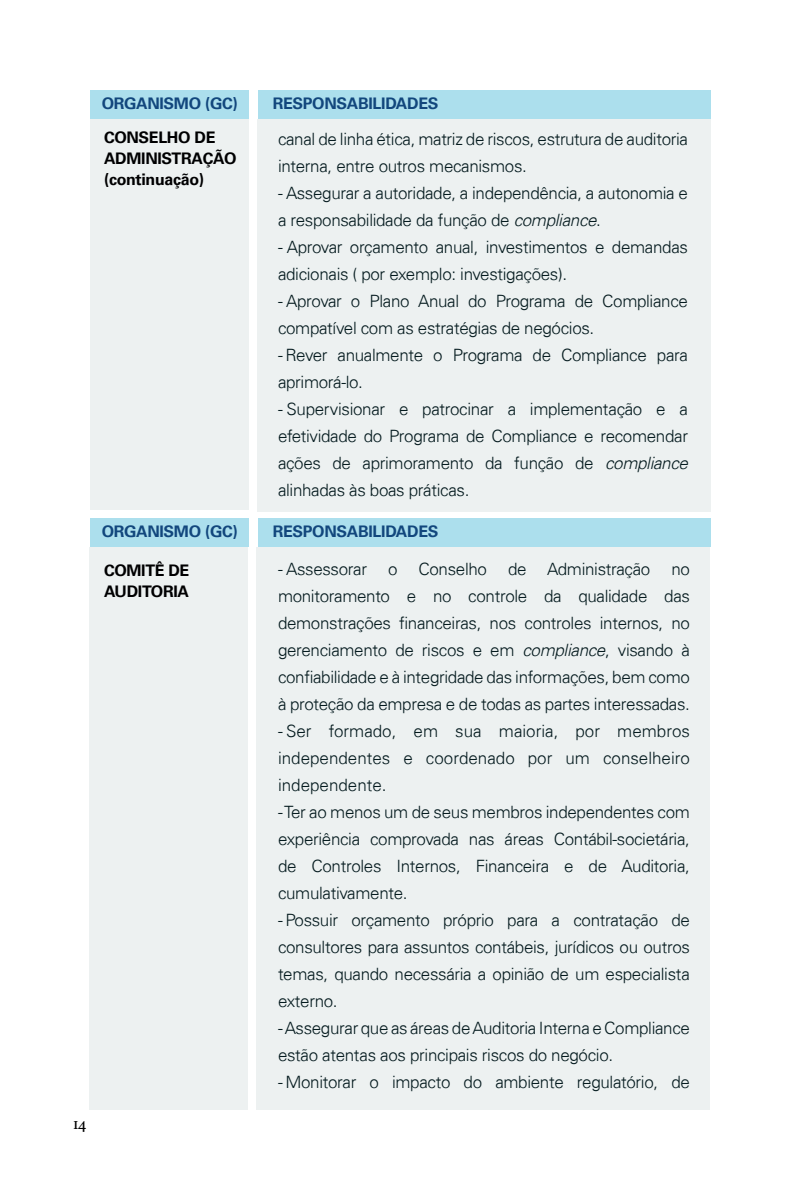
<style>
.page{position:relative;width:800px;height:1200px;background:#fff}
.page>*{position:absolute;margin:0;border:0;box-sizing:border-box;transform-origin:0 0}
.Título_Light{font:300 17px/27px "Univers 45";letter-spacing:-.02em;color:#051b1f}
.t1{font:17px "Athelas";color:#000001}
.Título_Light-2{font:700 16px "Univers 65";letter-spacing:-.02em;color:#12477d}
.Título_Light-3{font:700 16px/21px "Univers 65";letter-spacing:-.02em;color:#000001}
.s1{font-style:italic}
</style>
<div class="page">
<div style="left:89px;top:547px;width:159px;height:563px;background:#edf1f1"></div>
<div style="left:256px;top:547px;width:454px;height:563px;background:#edf1f1"></div>
<div style="left:90px;top:120px;width:159px;height:390px;background:#edf1f1"></div>
<div style="left:257px;top:120px;width:454px;height:392px;background:#edf1f1"></div>
<div style="left:90px;top:518px;width:159px;height:29px;background:#acdfed"></div>
<div style="left:258px;top:518px;width:453px;height:29px;background:#acdfed"></div>
<div style="left:90px;top:90px;width:159px;height:29px;background:#acdfed"></div>
<div style="left:258px;top:90px;width:453px;height:29px;background:#acdfed"></div>
<p class="t1" style="left:73px;top:1109px;width:15px">14</p>
<p class="Título_Light-2" style="left:102px;top:94px;width:138px">ORGANISMO (GC)</p>
<p class="Título_Light-2" style="left:273px;top:94px;width:167px">RESPONSABILIDADES</p>
<p class="Título_Light-3" style="left:104px;top:127px;width:113px">CONSELHO DE</p>
<p class="Título_Light-3" style="left:104px;top:148px;width:134px">ADMINISTRAÇÃO</p>
<p class="Título_Light-3" style="left:104px;top:169px;width:102px">(continuação)</p>
<p class="Título_Light" style="left:278px;top:125px;width:412px">canal de linha ética, matriz de riscos, estrutura de auditoria interna, entre outros mecanismos.</p>
<p class="Título_Light" style="left:278px;top:179px;width:411px">- Assegurar a autoridade, a independência, a autonomia e a responsabilidade da função de <span class="s1">compliance</span>.</p>
<p class="Título_Light" style="left:278px;top:233px;width:412px">- Aprovar orçamento anual, investimentos e demandas adicionais ( por exemplo: investigações).</p>
<p class="Título_Light" style="left:278px;top:287px;width:411px">- Aprovar o Plano Anual do Programa de Compliance compatível com as estratégias de negócios.</p>
<p class="Título_Light" style="left:278px;top:341px;width:411px">- Rever anualmente o Programa de Compliance para aprimorá-lo.</p>
<p class="Título_Light" style="left:278px;top:395px;width:412px;text-align:justify">- Supervisionar e patrocinar a implementação e a efetividade do Programa de Compliance e recomendar ações de aprimoramento da função de <span class="s1">compliance </span>alinhadas às boas práticas.</p>
<p class="Título_Light-2" style="left:102px;top:522px;width:138px">ORGANISMO (GC)</p>
<p class="Título_Light-2" style="left:273px;top:522px;width:167px">RESPONSABILIDADES</p>
<p class="Título_Light-3" style="left:104px;top:560px;width:87px">COMITÊ DE<br>AUDITORIA</p>
<p class="Título_Light" style="left:278px;top:555px;width:414px;text-align:justify">- Assessorar o Conselho de Administração no monitoramento e no controle da qualidade das demonstrações financeiras, nos controles internos, no gerenciamento de riscos e em <span class="s1">compliance</span>, visando à confiabilidade e à integridade das informações, bem como à proteção da empresa e de todas as partes interessadas.</p>
<p class="Título_Light" style="left:278px;top:717px;width:413px;text-align:justify">- Ser formado, em sua maioria, por membros independentes e coordenado por um conselheiro independente.</p>
<p class="Título_Light" style="left:278px;top:798px;width:413px;text-align:justify">- Ter ao menos um de seus membros independentes com experiência comprovada nas áreas Contábil-societária, de Controles Internos, Financeira e de Auditoria, cumulativamente.</p>
<p class="Título_Light" style="left:278px;top:906px;width:414px;text-align:justify">- Possuir orçamento próprio para a contratação de consultores para assuntos contábeis, jurídicos ou outros temas, quando necessária a opinião de um especialista externo.</p>
<p class="Título_Light" style="left:278px;top:1014px;width:414px">- Assegurar que as áreas de Auditoria Interna e Compliance estão atentas aos principais riscos do negócio.</p>
<p class="Título_Light" style="left:278px;top:1068px;width:413px">- Monitorar o impacto do ambiente regulatório, de</p>
</div>
